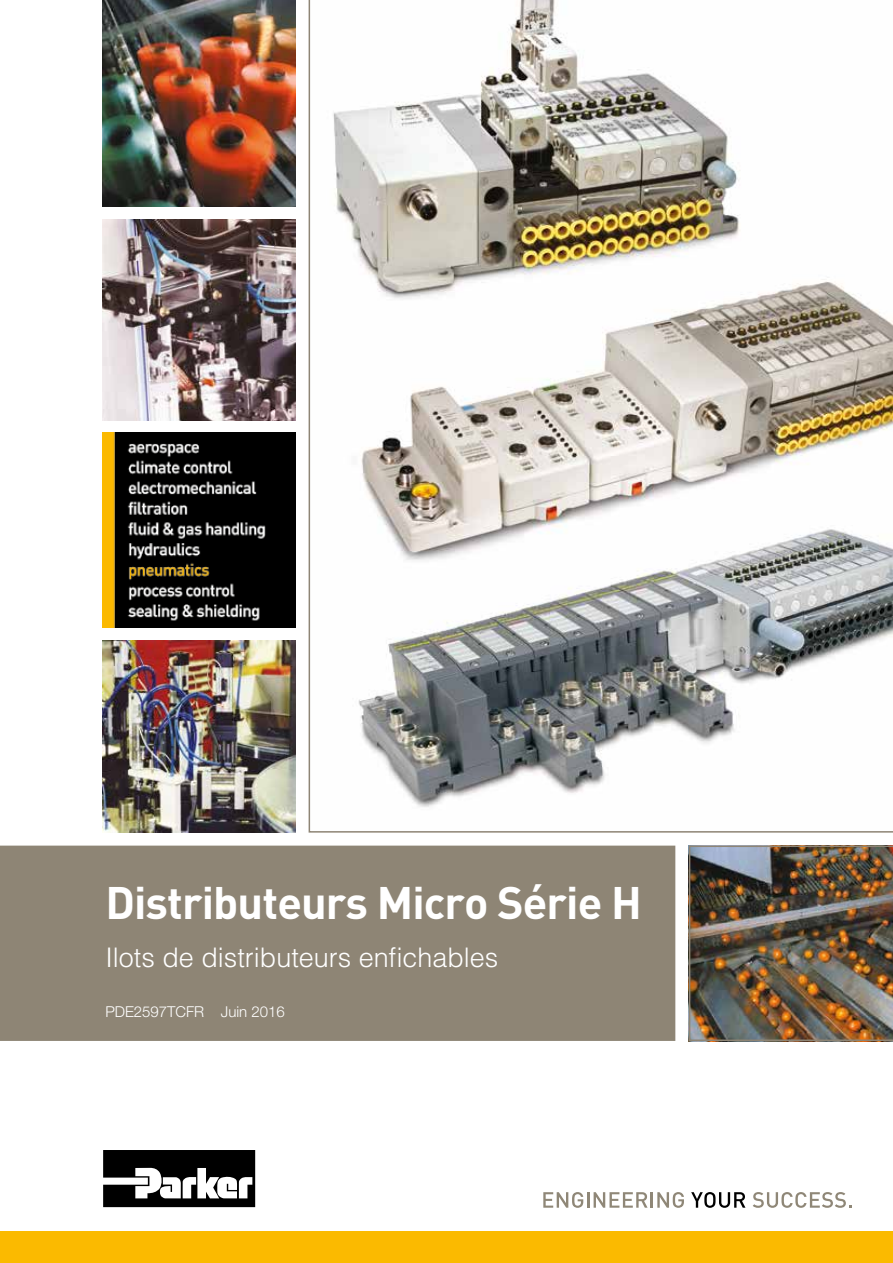
<style>
.page{position:relative;width:893px;height:1263px;background:#fff}
.page>*{position:absolute;margin:0;border:0;box-sizing:border-box;transform-origin:0 0}
.t1{font:700 45px "DINOT";letter-spacing:-.02em;color:#fff}
.t2{font:300 27px "Helvetica";color:#fff}
.t3{font:300 15px "Helvetica Neue LT Std";color:#fff}
</style>
<div class="page">
<div style="left:0;top:1232px;width:893px;height:31px;background:#fbba00"></div>
<div style="left:0;top:846px;width:675px;height:195px;background:#8e8575"></div>
<svg style="left:103px;top:1150px;width:152px;height:57px"></svg>
<img style="left:102px;top:0;width:193px;height:206px">
<svg style="left:543px;top:1192px;width:141px;height:16px"></svg>
<svg style="left:691px;top:1192px;width:54px;height:16px"></svg>
<svg style="left:753px;top:1192px;width:99px;height:16px"></svg>
<img style="left:102px;top:220px;width:193px;height:201px">
<img style="left:689px;top:845px;width:204px;height:196px">
<img style="left:102px;top:433px;width:193px;height:194px">
<img style="left:102px;top:640px;width:193px;height:193px">
<img style="left:309px;top:0;width:584px;height:833px">
<h1 class="t1" style="left:105px;top:872px;width:538px">Distributeurs Micro Série H</h1>
<p class="t2" style="left:105px;top:941px;width:395px">Ilots de distributeurs enfichables</p>
<p class="t3" style="left:105px;top:1002px;width:181px">PDE2597TCFR Juin 2016</p>
</div>
